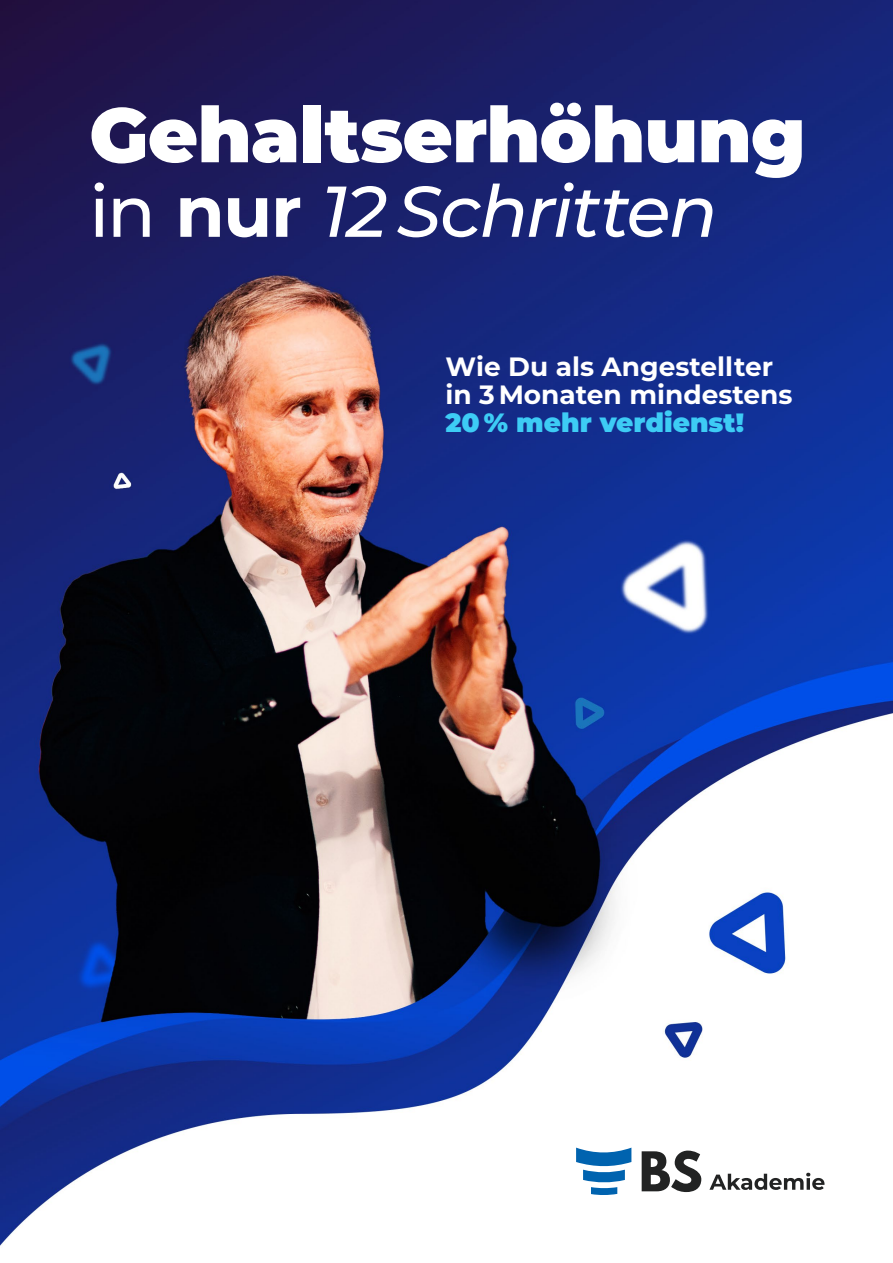
<style>
.page{position:relative;width:893px;height:1263px;background:#fff}
.page>*{position:absolute;margin:0;border:0;box-sizing:border-box;transform-origin:0 0}
.t1{font:900 76.8px "Montserrat";letter-spacing:-.005em;color:#fff}
.t2{font:italic 500 71.85px "Montserrat";letter-spacing:-.025em;color:#fff}
.t3{font:700 26.4px/28.2px "Montserrat";color:#fff}
.t4{font:900 26.4px "Montserrat";color:#3dccf5}
.s1{font-style:normal}
.s2{font-weight:700;font-style:normal}
</style>
<div class="page">
<img style="left:0;top:0;width:893px;height:1246px">
<svg style="left:642px;top:1150px;width:59px;height:42px"></svg>
<svg style="left:576px;top:1147px;width:55px;height:48px"></svg>
<svg style="left:709px;top:1173px;width:115px;height:17px"></svg>
<h1 class="t1" style="left:89px;top:77px;width:718px">Gehaltserhöhung</h1>
<h2 class="t2" style="left:89px;top:161px;width:630px"><span class="s1">in</span> <span class="s2">nur</span> 12 Schritten</h2>
<p class="t3" style="left:446px;top:351px;width:348px">Wie Du als Angestellter in 3 Monaten mindestens</p>
<p class="t4" style="left:446px;top:403px;width:300px">20 % mehr verdienst!</p>
</div>
